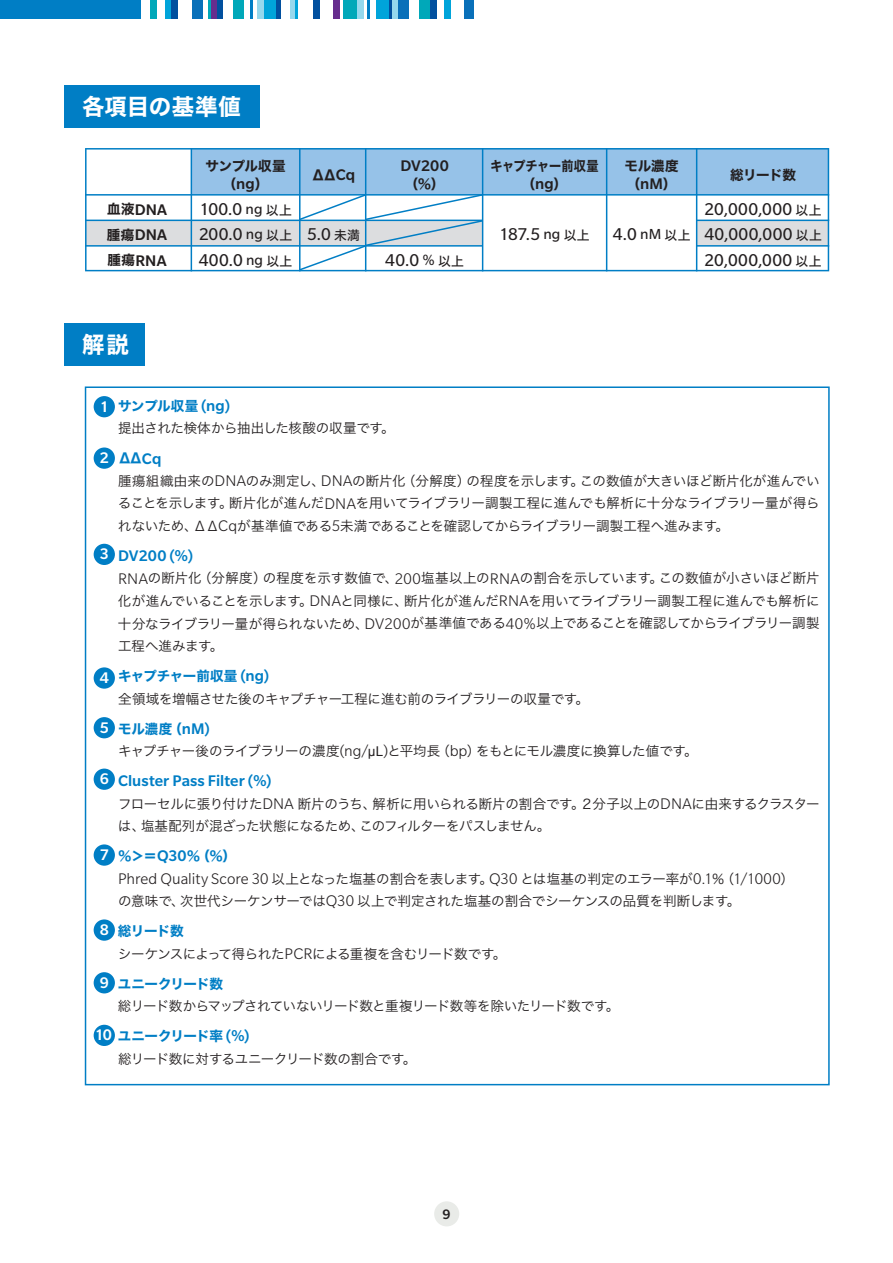
<style>
.page{position:relative;width:893px;height:1263px;background:#fff}
.page>*{position:absolute;margin:0;border:0;box-sizing:border-box;transform-origin:0 0}
.t1{font:22.5px "Hiragino Sans W7";letter-spacing:.02em;color:#fff}
.t2{font:18.6px/25.5px "Slate Pro";letter-spacing:.025em;color:#231f20;text-align:justify}
.t3{font:500 16.8px "Slate Pro";letter-spacing:.005em;color:#007ec5}
.t4{font:500 16.8px/25.5px "Slate Pro";letter-spacing:.01em;color:#231f20}
.t5{font:500 16.8px "Slate Pro";color:#fff}
.t6{font:500 14.85px "Slate Pro";color:#231f20}
.t7{font:13.5px/22.5px "Hiragino Sans W3";letter-spacing:-.025em;color:#231f20;text-align:justify}
.t8{font:13.5px "Hiragino Sans W7";letter-spacing:-.03em;color:#007ec5}
.t9{font:13.5px/18px "Hiragino Sans W7";letter-spacing:-.015em;color:#231f20;text-align:center}
.t10{font:13.5px/18px "Hiragino Sans W7";letter-spacing:-.015em;color:#231f20;text-align:center;scale:.9 1}
.s1{font-family:"Slate Pro";font-weight:500;font-size:16.8px}
.s2{font-family:"Hiragino Sans W7";font-weight:400;font-size:13.5px}
.s3{font-size:15.75px}
.s4{font-family:"Hiragino Sans W5";font-size:12.75px}
.s5{font-family:"Slate Pro";font-weight:300;font-size:16.8px}
.s6{font-family:"Arial"}
</style>
<div class="page">
<div style="left:434px;top:1201px;width:25px;height:25px;background:#e9ebe8;border-radius:50%"></div>
<div style="left:0;top:0;width:141px;height:19px;background:#007ec5"></div>
<div style="left:150px;top:0;width:6px;height:19px;background:#00a8b9"></div>
<div style="left:264px;top:0;width:12px;height:19px;background:#00a4da"></div>
<div style="left:276px;top:0;width:5px;height:19px;background:#01509f"></div>
<div style="left:290px;top:0;width:5px;height:19px;background:#95d8ed"></div>
<div style="left:313px;top:0;width:6px;height:19px;background:#01509f"></div>
<div style="left:430px;top:0;width:6px;height:19px;background:#01509f"></div>
<div style="left:444px;top:0;width:7px;height:19px;background:#00a4da"></div>
<div style="left:333px;top:0;width:6px;height:19px;background:#662d8e"></div>
<div style="left:392px;top:0;width:6px;height:19px;background:#95d8ed"></div>
<div style="left:258px;top:0;width:6px;height:19px;background:#95d8ed"></div>
<div style="left:398px;top:0;width:11px;height:19px;background:#0970b9"></div>
<div style="left:192px;top:0;width:11px;height:19px;background:#0970b9"></div>
<div style="left:419px;top:0;width:11px;height:19px;background:#00a8b9"></div>
<div style="left:233px;top:0;width:11px;height:19px;background:#00a8b9"></div>
<div style="left:464px;top:0;width:10px;height:19px;background:#0970b9"></div>
<div style="left:377px;top:0;width:12px;height:19px;background:#00a4da"></div>
<div style="left:343px;top:0;width:14px;height:19px;background:#00a8b9"></div>
<div style="left:165px;top:0;width:6px;height:19px;background:#00a4da"></div>
<div style="left:357px;top:0;width:6px;height:19px;background:#95d8ed"></div>
<div style="left:171px;top:0;width:7px;height:19px;background:#01509f"></div>
<hr style="left:208px;top:0;width:3px;height:19px;background:#00a8b9">
<hr style="left:389px;top:0;width:3px;height:19px;background:#01509f">
<hr style="left:250px;top:0;width:3px;height:19px;background:#007ec5">
<hr style="left:367px;top:0;width:3px;height:19px;background:#007ec5">
<hr style="left:295px;top:0;width:3px;height:19px;background:#00a4da">
<div style="left:211px;top:0;width:6px;height:19px;background:#662d8e"></div>
<div style="left:217px;top:0;width:6px;height:19px;background:#01509f"></div>
<div style="left:64px;top:85px;width:195px;height:43px;background:#007ec5"></div>
<div style="left:64px;top:323px;width:81px;height:43px;background:#007ec5"></div>
<div style="left:94px;top:396px;width:21px;height:21px;background:#007ec5;border-radius:50%"></div>
<div style="left:94px;top:447px;width:21px;height:22px;background:#007ec5;border-radius:50%"></div>
<div style="left:94px;top:544px;width:21px;height:21px;background:#007ec5;border-radius:50%"></div>
<div style="left:94px;top:667px;width:21px;height:22px;background:#007ec5;border-radius:50%"></div>
<div style="left:94px;top:717px;width:21px;height:21px;background:#007ec5;border-radius:50%"></div>
<div style="left:94px;top:768px;width:21px;height:22px;background:#007ec5;border-radius:50%"></div>
<div style="left:94px;top:844px;width:21px;height:22px;background:#007ec5;border-radius:50%"></div>
<div style="left:94px;top:919px;width:21px;height:22px;background:#007ec5;border-radius:50%"></div>
<div style="left:94px;top:972px;width:21px;height:21px;background:#007ec5;border-radius:50%"></div>
<div style="left:94px;top:1025px;width:21px;height:21px;background:#007ec5;border-radius:50%"></div>
<svg style="left:85px;top:148px;width:744px;height:123px"></svg>
<hr style="left:85px;top:194px;width:744px;height:2px;background:#007ec5">
<hr style="left:85px;top:220px;width:398px;height:1px;background:#007ec5">
<hr style="left:85px;top:245px;width:398px;height:2px;background:#007ec5">
<hr style="left:697px;top:220px;width:132px;height:1px;background:#007ec5">
<hr style="left:697px;top:245px;width:132px;height:2px;background:#007ec5">
<hr style="left:191px;top:148px;width:1px;height:123px;background:#007ec5">
<hr style="left:365px;top:148px;width:1px;height:123px;background:#007ec5">
<hr style="left:482px;top:148px;width:1px;height:123px;background:#007ec5">
<hr style="left:299px;top:148px;width:2px;height:123px;background:#007ec5">
<hr style="left:606px;top:148px;width:1px;height:123px;background:#007ec5">
<hr style="left:696px;top:148px;width:1px;height:123px;background:#007ec5">
<svg style="left:298px;top:193px;width:186px;height:79px"></svg>
<h1 class="t1" style="left:82px;top:88px;width:160px">各項目の基準値</h1>
<p class="t9" style="left:205px;top:157px;width:82px">サンプル収量（<span class="s1">ng</span>）</p>
<p class="t9" style="left:312px;top:166px;width:45px">ΔΔ<span class="s1">Cq</span></p>
<p class="t4" style="left:400px;top:153px;width:50px">DV200</p>
<p class="t9" style="left:405px;top:175px;width:41px">（％）</p>
<p class="t10" style="left:490px;top:157px;width:121px">キャプチャー前収量（<span class="s1">ng</span>）</p>
<p class="t9" style="left:624px;top:157px;width:56px;text-align:left">モル濃度（<span class="s1">nM</span>）</p>
<p class="t9" style="left:730px;top:166px;width:67px">総リード数</p>
<p class="t4" style="left:107px;top:196px;width:62px"><span class="s2">血液</span>DNA</p>
<h2 class="t2" style="left:199px;top:196px;width:94px">100.0 <span class="s3">ng</span> <span class="s4">以上</span></h2>
<h2 class="t2" style="left:199px;top:247px;width:95px">400.0 <span class="s3">ng</span> <span class="s4">以上</span></h2>
<p class="t4" style="left:107px;top:222px;width:62px"><span class="s2">腫瘍</span>DNA<span class="s2">腫瘍</span>RNA</p>
<h2 class="t2" style="left:199px;top:221px;width:95px">200.0 <span class="s3">ng</span> <span class="s4">以上</span></h2>
<h2 class="t2" style="left:307px;top:221px;width:54px">5.0 <span class="s4">未満</span></h2>
<h2 class="t2" style="left:385px;top:247px;width:80px">40.0 <span class="s3">%</span> <span class="s4">以上</span></h2>
<h2 class="t2" style="left:499px;top:221px;width:193px">187.5 <span class="s3">ng</span> <span class="s4">以上</span> 4.0 <span class="s3">nM</span> <span class="s4">以上</span></h2>
<h2 class="t2" style="left:704px;top:196px;width:119px">20,000,000 <span class="s4">以上</span>40,000,000 <span class="s4">以上</span>20,000,000 <span class="s4">以上</span></h2>
<h1 class="t1" style="left:82px;top:326px;width:48px">解説</h1>
<p class="t8" style="left:118px;top:395px;width:114px">サンプル収量 <span class="s1">(ng)</span></p>
<p class="t7" style="left:118px;top:416px;width:278px">提出された検体から抽出した核酸の収量です。</p>
<p class="t8" style="left:118px;top:448px;width:45px">ΔΔ<span class="s1">Cq</span></p>
<p class="t7" style="left:118px;top:469px;width:703px">腫瘍組織由来の<span class="s5">DNA</span>のみ測定し、<span class="s5">DNA</span>の断片化（分解度）の程度を示します。この数値が大きいほど断片化が進んでいることを示します。断片化が進んだ<span class="s5">DNA</span>を用いてライブラリー調製工程に進んでも解析に十分なライブラリー量が得られないため、ΔΔ<span class="s5">Cq</span>が基準値である<span class="s5">5</span>未満であることを確認してからライブラリー調製工程へ進みます。</p>
<p class="t3" style="left:118px;top:547px;width:77px">DV200 (%)</p>
<p class="t7" style="left:118px;top:566px;width:703px"><span class="s5">RNA</span>の断片化（分解度）の程度を示す数値で、<span class="s5">200</span>塩基以上の<span class="s5">RNA</span>の割合を示しています。この数値が小さいほど断片化が進んでいることを示します。<span class="s5">DNA</span>と同様に、断片化が進んだ<span class="s5">RNA</span>を用いてライブラリー調製工程に進んでも解析に十分なライブラリー量が得られないため、<span class="s5">DV200</span>が基準値である<span class="s5">40%</span>以上であることを確認してからライブラリー調製工程へ進みます。</p>
<p class="t8" style="left:118px;top:665px;width:153px">キャプチャー前収量 <span class="s1">(ng)</span></p>
<p class="t7" style="left:118px;top:686px;width:473px">全領域を増幅させた後のキャプチャー工程に進む前のライブラリーの収量です。</p>
<p class="t8" style="left:118px;top:718px;width:93px">モル濃度（<span class="s1">nM)</span></p>
<p class="t7" style="left:118px;top:739px;width:581px">キャプチャー後のライブラリーの濃度<span class="s5">(ng/</span><span class="s6">μL</span><span class="s5">)</span>と平均長（<span class="s5">bp</span>）をもとにモル濃度に換算した値です。</p>
<p class="t3" style="left:118px;top:772px;width:155px">Cluster Pass Filter (%)</p>
<p class="t7" style="left:118px;top:791px;width:703px">フローセルに張り付けた<span class="s5">DNA</span> 断片のうち、解析に用いられる断片の割合です。２分子以上の<span class="s5">DNA</span>に由来するクラスターは、塩基配列が混ざった状態になるため、このフィルターをパスしません。</p>
<p class="t8" style="left:118px;top:845px;width:120px">％＞＝<span class="s1">Q30</span>％（％）</p>
<p class="t7" style="left:118px;top:866px;width:677px"><span class="s5">Phred Quality Score 30</span> 以上となった塩基の割合を表します。<span class="s5">Q30</span> とは塩基の判定のエラー率が<span class="s5">0.1</span>％（<span class="s5">1/1000</span>）の意味で、次世代シーケンサーでは<span class="s5">Q30</span> 以上で判定された塩基の割合でシーケンスの品質を判断します。</p>
<p class="t8" style="left:118px;top:920px;width:67px">総リード数</p>
<p class="t7" style="left:118px;top:941px;width:390px">シーケンスによって得られた<span class="s5">PCR</span>による重複を含むリード数です。</p>
<p class="t8" style="left:118px;top:973px;width:106px">ユニークリード数</p>
<p class="t7" style="left:118px;top:994px;width:503px">総リード数からマップされていないリード数と重複リード数等を除いたリード数です。</p>
<p class="t8" style="left:118px;top:1025px;width:133px">ユニークリード率 <span class="s1">(%)</span></p>
<p class="t7" style="left:118px;top:1046px;width:300px">総リード数に対するユニークリード数の割合です。</p>
<p class="t5" style="left:100px;top:397px;width:11px">1</p>
<p class="t5" style="left:100px;top:449px;width:11px">2</p>
<p class="t5" style="left:100px;top:545px;width:11px">3</p>
<p class="t5" style="left:100px;top:669px;width:11px">4</p>
<p class="t5" style="left:100px;top:718px;width:11px">5</p>
<p class="t5" style="left:100px;top:770px;width:11px">6</p>
<p class="t5" style="left:100px;top:846px;width:11px">7</p>
<p class="t5" style="left:100px;top:921px;width:11px">8</p>
<p class="t5" style="left:100px;top:973px;width:11px">9</p>
<p class="t5" style="left:95px;top:1026px;width:19px">10</p>
<p class="t6" style="left:443px;top:1206px;width:10px">9</p>
</div>
